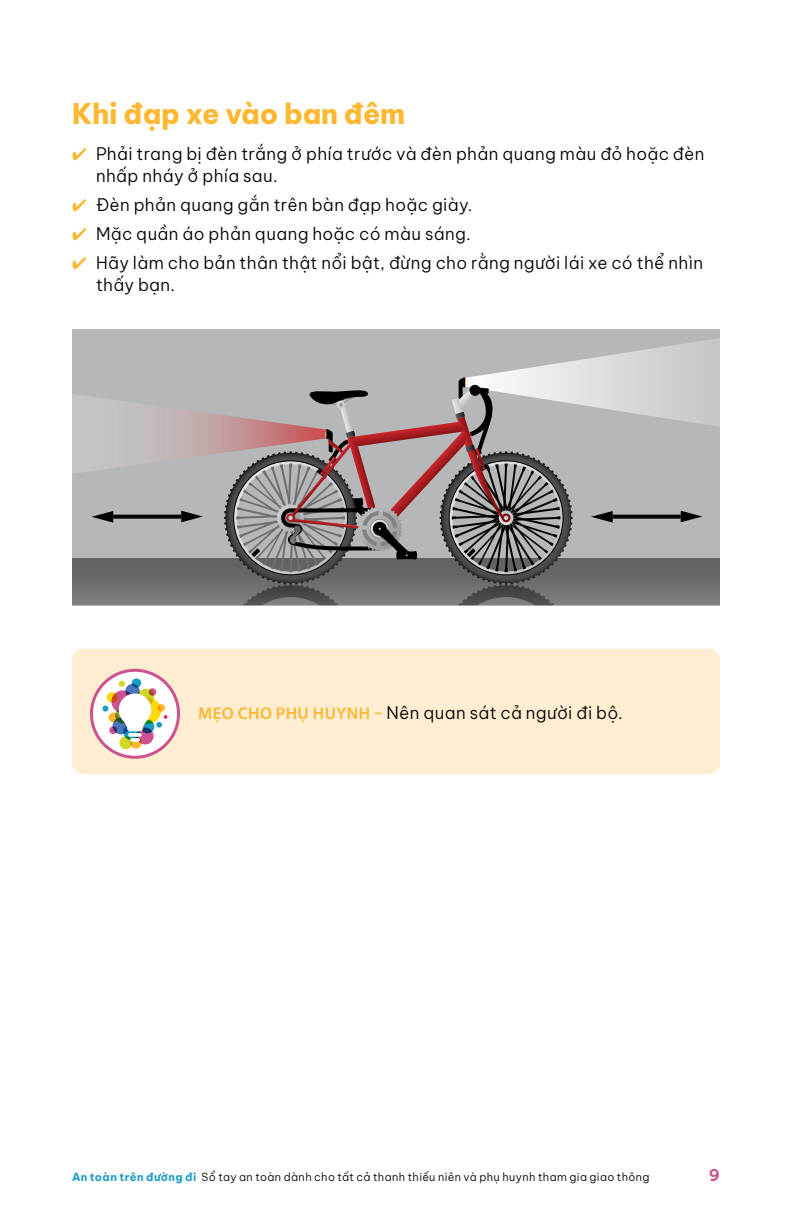
<style>
.page{position:relative;width:792px;height:1224px;background:#fff}
.page>*{position:absolute;margin:0;border:0;box-sizing:border-box;transform-origin:0 0}
._2_Section_Subhead_1{font:800 28px "Be Vietnam Pro";letter-spacing:-.01em;color:#fdb730}
.Body_Bullet{font:300 17px/22px "Be Vietnam Pro";letter-spacing:.02em;color:#000}
.Parent_Tip{font:300 17px "Be Vietnam Pro";letter-spacing:.02em;color:#000}
.t1{font:700 16px "Be Vietnam Pro";color:#cc538f}
.t2{font:300 11px "Be Vietnam Pro";letter-spacing:.035em;color:#000}
.s1{color:#fdb730}
.s2{font-family:"Myriad Pro";font-weight:600;color:#fdb730}
.s3{font-weight:700;color:#199bc3}
</style>
<div class="page">
<svg style="left:72px;top:574px;width:648px;height:31px;background:#6e6f71"></svg>
<svg style="left:243px;top:584px;width:95px;height:21px;background:#5d5f62"></svg>
<svg style="left:458px;top:584px;width:96px;height:21px;background:#5d5f61"></svg>
<svg style="left:72px;top:332px;width:648px;height:242px;background:#a6a3a4"></svg>
<div style="left:72px;top:649px;width:648px;height:125px;background:#ffedd1;border-radius:12px"></div>
<div style="left:92px;top:670px;width:86px;height:87px;background:#fff;border-radius:50%"></div>
<div style="left:125px;top:684px;width:15px;height:14px;background:#4876bb;border-radius:50%"></div>
<svg style="left:137px;top:689px;width:17px;height:16px"></svg>
<div style="left:113px;top:717px;width:17px;height:17px;background:#4876bb;border-radius:50%"></div>
<svg style="left:137px;top:728px;width:17px;height:17px"></svg>
<div style="left:119px;top:736px;width:13px;height:13px;background:#d2d827;border-radius:50%"></div>
<svg style="left:108px;top:713px;width:10px;height:9px"></svg>
<svg style="left:141px;top:720px;width:13px;height:13px"></svg>
<svg style="left:119px;top:681px;width:6px;height:6px"></svg>
<svg style="left:111px;top:690px;width:23px;height:23px"></svg>
<svg style="left:123px;top:723px;width:17px;height:17px"></svg>
<svg style="left:130px;top:737px;width:12px;height:12px"></svg>
<svg style="left:115px;top:708px;width:16px;height:15px"></svg>
<svg style="left:107px;top:692px;width:10px;height:11px"></svg>
<svg style="left:149px;top:688px;width:7px;height:8px"></svg>
<svg style="left:132px;top:678px;width:9px;height:10px"></svg>
<svg style="left:102px;top:706px;width:6px;height:6px"></svg>
<svg style="left:109px;top:726px;width:8px;height:8px"></svg>
<svg style="left:119px;top:694px;width:49px;height:37px"></svg>
<svg style="left:128px;top:733px;width:14px;height:4px"></svg>
<svg style="left:130px;top:738px;width:10px;height:4px"></svg>
<div style="left:90px;top:669px;width:90px;height:90px;border:3px solid #cc538f;border-radius:50%"></div>
<h2 class="_2_Section_Subhead_1" style="left:72px;top:90px;width:335px">Khi đạp xe vào ban đêm</h2>
<p class="Body_Bullet" style="left:96px;top:141px;width:610px;text-indent:-24px"><span class="s1">✔</span> Phải trang bị đèn trắng ở phía trước và đèn phản quang màu đỏ hoặc đèn nhấp nháy ở phía sau.</p>
<p class="Body_Bullet" style="left:72px;top:192px;width:402px"><span class="s1">✔</span> Đèn phản quang gắn trên bàn đạp hoặc giày.</p>
<p class="Body_Bullet" style="left:72px;top:221px;width:400px"><span class="s1">✔</span> Mặc quần áo phản quang hoặc có màu sáng.</p>
<p class="Body_Bullet" style="left:96px;top:250px;width:609px;text-indent:-24px"><span class="s1">✔</span> Hãy làm cho bản thân thật nổi bật, đừng cho rằng người lái xe có thể nhìn thấy bạn.</p>
<p class="Parent_Tip" style="left:198px;top:699px;width:426px"><span class="s2">MẸO CHO PHỤ HUYNH –</span> Nên quan sát cả người đi bộ.</p>
<p class="t2" style="left:72px;top:1168px;width:579px"><span class="s3">An toàn trên đường đi</span> Sổ tay an toàn dành cho tất cả thanh thiếu niên và phụ huynh tham gia giao thông</p>
<p class="t1" style="left:709px;top:1161px;width:13px">9</p>
</div>
